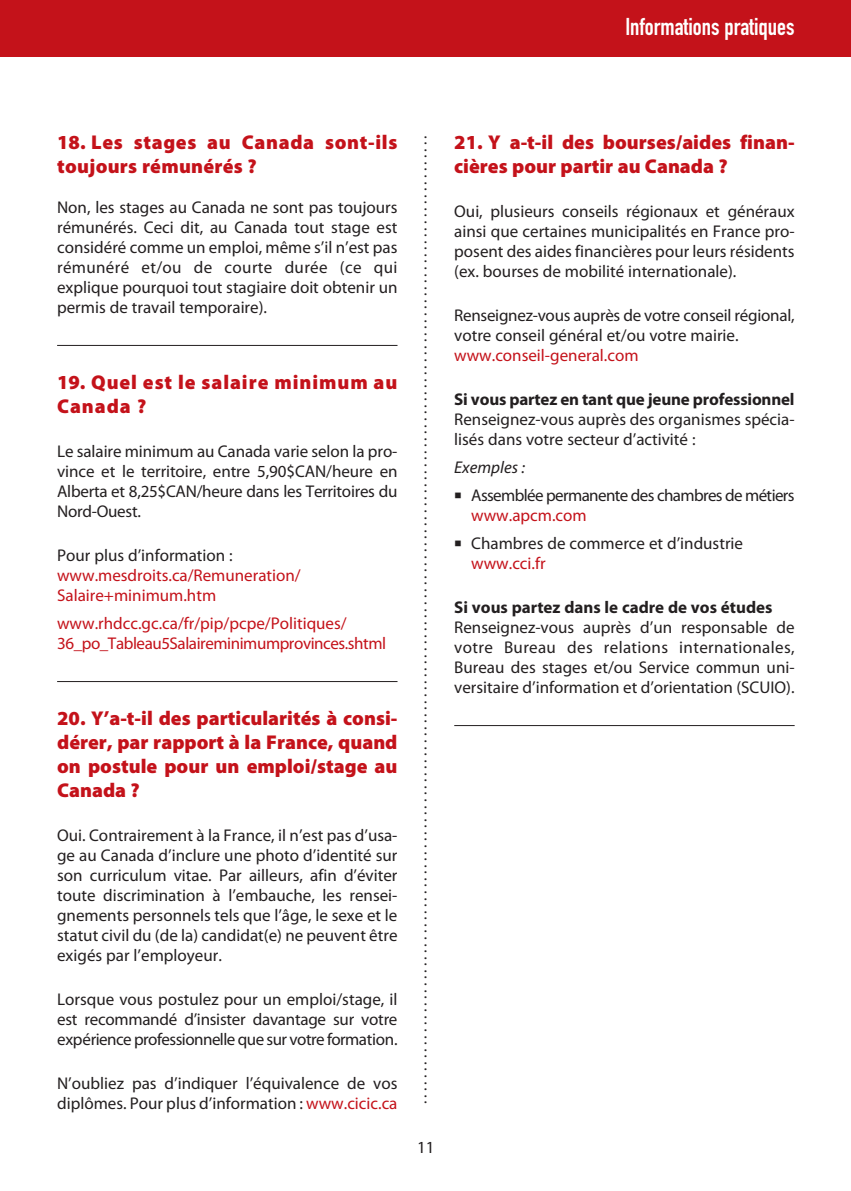
<style>
.page{position:relative;width:851px;height:1191px;background:#fff}
.page>*{position:absolute;margin:0;border:0;box-sizing:border-box;transform-origin:0 0}
.t1{font:24px "DIN Engschrift";color:#fff}
.t2{font:900 20px/24px "Myriad Pro";color:#c4121a;text-align:justify}
.t3{font:900 20px/24px "Myriad Pro";letter-spacing:.035em;color:#c4121a}
.t4{font:900 20px/24px "Myriad Pro";letter-spacing:.045em;color:#c4121a}
.t5{font:17px/20px "Myriad Pro";color:#231f20;text-align:justify}
.t6{font:17px/20px "Myriad Pro";letter-spacing:-.025em;color:#c4121a}
.t7{font:700 17px "Myriad Pro";letter-spacing:-.01em;color:#231f20}
.t8{font:17px/20px "Myriad Pro";color:#c4121a}
.t9{font:17px/20px "Myriad Pro";letter-spacing:-.035em;color:#231f20}
.t10{font:italic 17px "Myriad Pro";color:#231f20}
.t11{font:16px "Myriad Pro";color:#231f20}
.s1{color:#c4121a}
.s2{font-family:"Carta";font-size:14px}
</style>
<div class="page">
<div style="left:0;top:1px;width:850px;height:56px;background:#c4121a"></div>
<hr style="left:57px;top:345px;width:340px;height:1px;background:#231f20">
<hr style="left:57px;top:681px;width:340px;height:1px;background:#231f20">
<hr style="left:454px;top:725px;width:340px;height:1px;background:#231f20">
<h1 class="t1" style="left:625px;top:18px;width:171px">Informations pratiques</h1>
<p class="t3" style="left:57px;top:131px;width:342px">18. Les stages au Canada sont-ils toujours rémunérés ?</p>
<p class="t5" style="left:57px;top:198px;width:342px">Non, les stages au Canada ne sont pas toujours rémunérés. Ceci dit, au Canada tout stage est considéré comme un emploi, même s’il n’est pas rémunéré et/ou de courte durée (ce qui explique pourquoi tout stagiaire doit obtenir un permis de travail temporaire).</p>
<p class="t4" style="left:57px;top:371px;width:342px">19. Quel est le salaire minimum au<br>Canada ?</p>
<p class="t5" style="left:57px;top:442px;width:342px">Le salaire minimum au Canada varie selon la pro&shy;vince et le territoire, entre 5,90$CAN/heure en Alberta et 8,25$CAN/heure dans les Territoires du Nord-Ouest.</p>
<p class="t5" style="left:57px;top:546px;width:177px">Pour plus d’information :</p>
<p class="t8" style="left:57px;top:566px;width:245px">www.mesdroits.ca/Remuneration/<br>Salaire+minimum.htm</p>
<p class="t6" style="left:57px;top:614px;width:330px">www.rhdcc.gc.ca/fr/pip/pcpe/Politiques/<br>36_po_Tableau5Salaireminimumprovinces.shtml</p>
<p class="t2" style="left:57px;top:707px;width:342px">20. Y’a-t-il des particularités à consi&shy;dérer, par rapport à la France, quand on postule pour un emploi/stage au Canada ?</p>
<p class="t5" style="left:57px;top:826px;width:342px">Oui. Contrairement à la France, il n’est pas d’usa&shy;ge au Canada d’inclure une photo d’identité sur son curriculum vitae. Par ailleurs, afin d’éviter toute discrimination à l’embauche, les rensei&shy;gnements personnels tels que l’âge, le sexe et le statut civil du (de la) candidat(e) ne peuvent être exigés par l’employeur.</p>
<p class="t5" style="left:57px;top:990px;width:342px">Lorsque vous postulez pour un emploi/stage, il est recommandé d’insister davantage sur votre expérience professionnelle que sur votre formation.</p>
<p class="t5" style="left:57px;top:1074px;width:342px">N’oubliez pas d’indiquer l’équivalence de vos diplômes. Pour plus d’information : <span class="s1">www.cicic.ca</span></p>
<p class="t11" style="left:415px;top:1104px;width:970px;rotate:-90deg">....................................................................................................................................................</p>
<p class="t5" style="left:417px;top:1138px;width:19px">11</p>
<p class="t2" style="left:454px;top:131px;width:342px">21. Y a-t-il des bourses/aides finan&shy;cières pour partir au Canada ?</p>
<p class="t5" style="left:454px;top:202px;width:342px">Oui, plusieurs conseils régionaux et généraux ainsi que certaines municipalités en France pro&shy;posent des aides financières pour leurs résidents (ex. bourses de mobilité internationale).</p>
<p class="t5" style="left:454px;top:306px;width:342px">Renseignez-vous auprès de votre conseil régional, votre conseil général et/ou votre mairie.</p>
<p class="t8" style="left:454px;top:346px;width:186px">www.conseil-general.com</p>
<p class="t7" style="left:454px;top:392px;width:342px">Si vous partez en tant que jeune professionnel</p>
<p class="t5" style="left:454px;top:410px;width:342px">Renseignez-vous auprès des organismes spécia&shy;lisés dans votre secteur d’activité :</p>
<p class="t10" style="left:454px;top:460px;width:72px">Exemples :</p>
<p class="t9" style="left:471px;top:486px;width:325px;text-indent:-17px"><span class="s2">-</span> Assemblée permanente des chambres de métiers <span class="s1">www.apcm.com</span></p>
<p class="t5" style="left:471px;top:534px;width:273px;text-indent:-17px"><span class="s2">-</span> Chambres de commerce et d’industrie <span class="s1">www.cci.fr</span></p>
<p class="t7" style="left:454px;top:600px;width:320px">Si vous partez dans le cadre de vos études</p>
<p class="t5" style="left:454px;top:618px;width:342px">Renseignez-vous auprès d’un responsable de votre Bureau des relations internationales, Bureau des stages et/ou Service commun uni&shy;versitaire d’information et d’orientation (SCUIO).</p>
</div>
